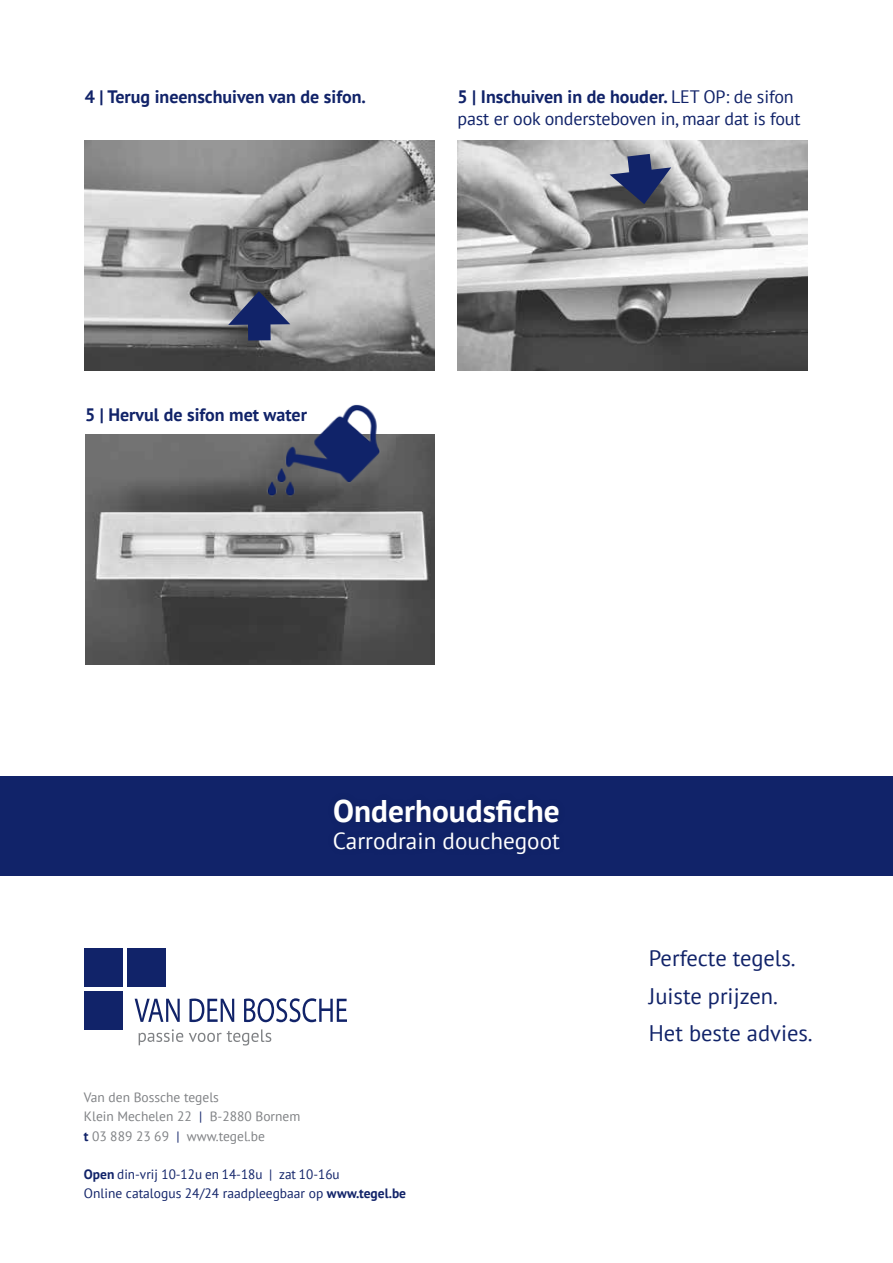
<style>
.page{position:relative;width:893px;height:1263px;background:#fff}
.page>*{position:absolute;margin:0;border:0;box-sizing:border-box;transform-origin:0 0}
.t1{font:700 31.35px "PT Sans";color:#fff}
.t2{font:23.25px "PT Sans";color:#fff}
.t3{font:22.5px/37.5px "PT Sans";color:#112369}
.t4{font:18px/21.6px "PT Sans";letter-spacing:-.01em;color:#112369}
.t5{font:700 18px "PT Sans";color:#112369}
.t6{font:13.5px/19.5px "PT Sans";color:#112369}
.t7{font:13.5px/19.5px "PT Sans";color:#808285}
.s1{font-weight:700}
.s2{color:#112369}
.s3{font-weight:700;color:#112369}
</style>
<div class="page">
<img style="left:457px;top:141px;width:351px;height:229px">
<svg style="left:610px;top:140px;width:61px;height:68px"></svg>
<img style="left:85px;top:141px;width:349px;height:229px">
<div style="left:248px;top:312px;width:23px;height:28px;background:#112369"></div>
<svg style="left:228px;top:291px;width:62px;height:34px"></svg>
<img style="left:85px;top:435px;width:350px;height:229px">
<img style="left:245px;top:370px;width:161px;height:161px">
<div style="left:84px;top:991px;width:39px;height:38px;background:#112369"></div>
<div style="left:84px;top:948px;width:39px;height:39px;background:#112369"></div>
<div style="left:127px;top:948px;width:38px;height:39px;background:#112369"></div>
<svg style="left:135px;top:999px;width:45px;height:23px"></svg>
<svg style="left:189px;top:998px;width:45px;height:24px"></svg>
<svg style="left:244px;top:998px;width:103px;height:24px"></svg>
<svg style="left:139px;top:1029px;width:44px;height:16px"></svg>
<svg style="left:189px;top:1029px;width:82px;height:16px"></svg>
<div style="left:0;top:776px;width:893px;height:100px;background:#112369"></div>
<h3 class="t5" style="left:85px;top:85px;width:283px">4 | Terug ineenschuiven van de sifon.</h3>
<h3 class="t4" style="left:457px;top:86px;width:345px"><span class="s1">5 | Inschuiven in de houder.</span> LET OP: de sifon past er ook ondersteboven in, maar dat is fout</h3>
<h3 class="t5" style="left:85px;top:403px;width:224px">5 | Hervul de sifon met water</h3>
<h1 class="t1" style="left:333px;top:790px;width:228px">Onderhoudsfiche</h1>
<h2 class="t2" style="left:333px;top:826px;width:229px">Carrodrain douchegoot</h2>
<p class="t7" style="left:84px;top:1087px;width:218px">Van den Bossche tegels<br>Klein Mechelen 22 <span class="s2">|</span> B-2880 Bornem <span class="s3">t</span> 03 889 23 69 <span class="s2">|</span> www.tegel.be</p>
<p class="t6" style="left:84px;top:1164px;width:324px"><span class="s1">Open</span> din-vrij 10-12u en 14-18u | zat 10-16u<br>Online catalogus 24/24 raadpleegbaar op <span class="s1">www.tegel.be</span></p>
<h3 class="t3" style="left:649px;top:939px;width:165px">Perfecte tegels.<br>Juiste prijzen.<br>Het beste advies.</h3>
</div>
